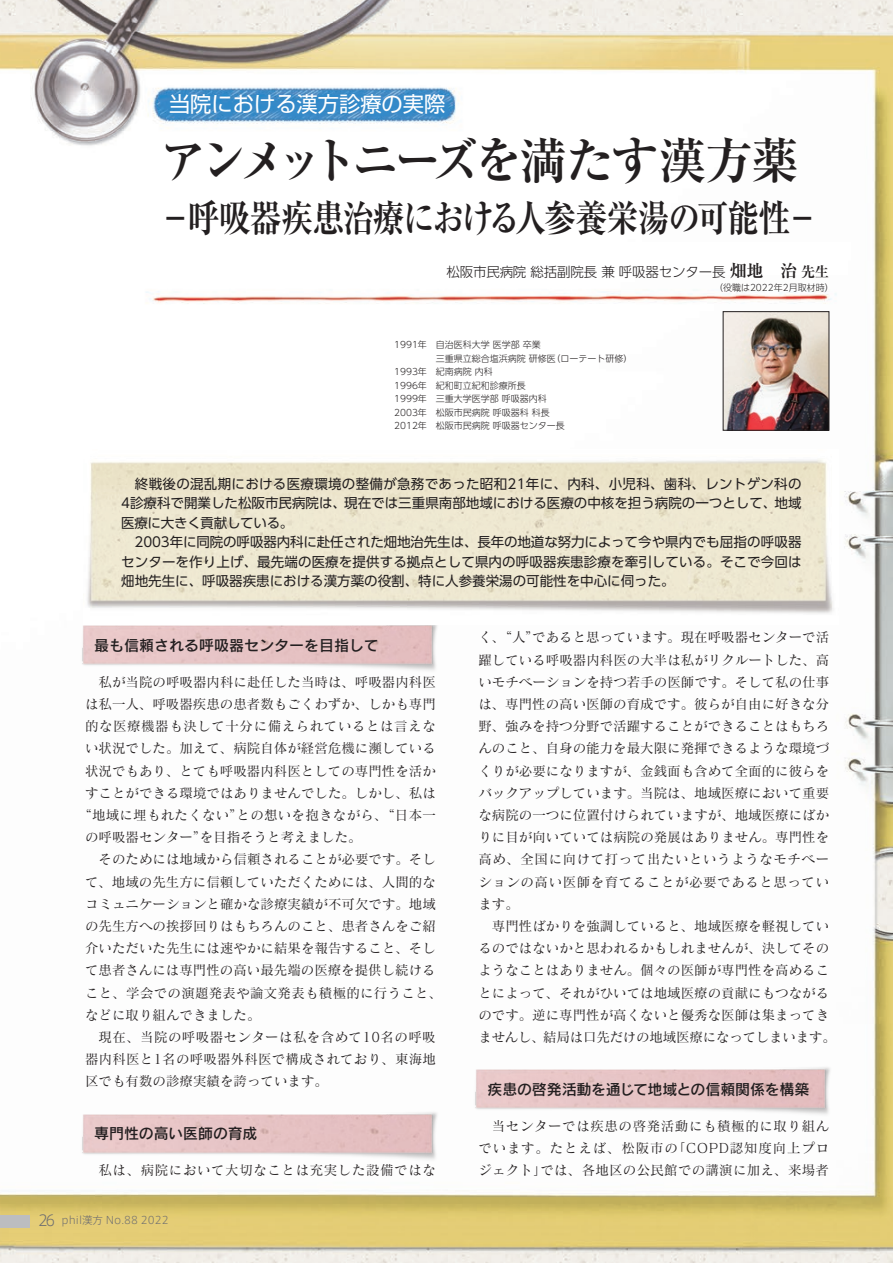
<style>
.page{position:relative;width:893px;height:1263px;background:#fff}
.page>*{position:absolute;margin:0;border:0;box-sizing:border-box;transform-origin:0 0}
.t1{font:700 49.5px "Ryumin Pro";letter-spacing:-.09em;color:#231f20;scale:.96 1}
.t2{font:700 37.5px "Ryumin Pro";letter-spacing:-.045em;color:#231f20;scale:.85 1}
.t3{font:21.3px "Shin Go Pro";color:#fff}
.t4{font:15px "Rodin Pro DB";letter-spacing:-.005em;color:#231f20}
.t5{font:13.5px/22.2px "Matisse Pro M";color:#231f20;text-align:justify}
.t6{font:13.5px/19.5px "UD Shin Go Pro";color:#231f20}
.t7{font:13.5px "Matisse Pro M";letter-spacing:.02em;color:#231f20}
.t8{font:300 13.5px "UD Shin Go Pro";letter-spacing:-.015em;color:#231f20}
.t9{font:13.5px "Matisse Pro M";letter-spacing:.04em;color:#231f20}
.t10{font:13.5px "Matisse Pro M";letter-spacing:.03em;color:#231f20}
.t11{font:13.5px "Matisse Pro M";letter-spacing:.045em;color:#231f20}
.t12{font:300 10.5px "Axis Std";color:#6c6d70}
.t13{font:300 9px "UD Shin Go Pro";color:#231f20}
.s1{font-family:"Ryumin Pro";font-weight:700;font-size:17.25px}
.s2{font-family:"Ryumin Pro";font-weight:700;font-size:14.25px}
.s3{font-size:15px}
</style>
<div class="page">
<img style="left:0;top:0;width:893px;height:1263px">
<div style="left:0;top:1215px;width:30px;height:13px;background:#bcbdc0"></div>
<img style="left:79px;top:617px;width:363px;height:57px">
<img style="left:79px;top:1105px;width:363px;height:58px">
<img style="left:472px;top:1061px;width:363px;height:57px">
<img style="left:725px;top:313px;width:102px;height:115px">
<div style="left:723px;top:311px;width:106px;height:119px;border:1px solid #231f20"></div>
<img style="left:83px;top:450px;width:756px;height:175px">
<h3 class="t3" style="left:169px;top:86px;width:278px">当院における漢方診療の実際</h3>
<h1 class="t1" style="left:159px;top:121px;width:668px">アンメットニーズを満たす漢方薬</h1>
<h2 class="t2" style="left:159px;top:189px;width:776px">－呼吸器疾患治療における人参養栄湯の可能性－</h2>
<p class="t8" style="left:446px;top:260px;width:384px">松阪市民病院 総括副院長 兼 呼吸器センター長<span class="s1">畑地　治</span> <span class="s2">先生</span></p>
<p class="t13" style="left:714px;top:281px;width:121px">（役職は2022年2月取材時）</p>
<p class="t13" style="left:394px;top:338px;width:148px">1991年　自治医科大学 医学部 卒業</p>
<p class="t13" style="left:418px;top:351px;width:216px">　　三重県立総合塩浜病院 研修医（ローテート研修）</p>
<p class="t13" style="left:394px;top:365px;width:100px">1993年　紀南病院 内科</p>
<p class="t13" style="left:394px;top:378px;width:133px">1996年　紀和町立紀和診療所長</p>
<p class="t13" style="left:394px;top:392px;width:154px">1999年　三重大学医学部 呼吸器内科</p>
<p class="t13" style="left:394px;top:405px;width:157px">2003年　松阪市民病院 呼吸器科 科長</p>
<p class="t13" style="left:394px;top:419px;width:172px">2012年　松阪市民病院 呼吸器センター長</p>
<p class="t6" style="left:121px;top:474px;width:682px">　終戦後の混乱期における医療環境の整備が急務であった昭和21年に、内科、小児科、歯科、レントゲン科の4診療科で開業した松阪市民病院は、現在では三重県南部地域における医療の中核を担う病院の一つとして、地域医療に大きく貢献している。<br>　2003年に同院の呼吸器内科に赴任された畑地治先生は、長年の地道な努力によって今や県内でも屈指の呼吸器センターを作り上げ、最先端の医療を提供する拠点として県内の呼吸器疾患診療を牽引している。そこで今回は畑地先生に、呼吸器疾患における漢方薬の役割、特に人参養栄湯の可能性を中心に伺った。</p>
<p class="t4" style="left:94px;top:635px;width:286px">最も信頼される呼吸器センターを目指して</p>
<p class="t5" style="left:99px;top:670px;width:339px">私が当院の呼吸器内科に赴任した当時は、呼吸器内科医</p>
<p class="t5" style="left:85px;top:692px;width:352px">は私一人、呼吸器疾患の患者数もごくわずか、しかも専門</p>
<p class="t9" style="left:85px;top:718px;width:352px">的な医療機器も決して十分に備えられているとは言えな</p>
<p class="t5" style="left:85px;top:737px;width:352px">い状況でした。加えて、病院自体が経営危機に瀕している</p>
<p class="t5" style="left:85px;top:759px;width:352px">状況でもあり、とても呼吸器内科医としての専門性を活か</p>
<p class="t5" style="left:85px;top:781px;width:352px">すことができる環境ではありませんでした。しかし、私は</p>
<p class="t7" style="left:78px;top:806px;width:359px">“地域に埋もれたくない”との想いを抱きながら、“日本一</p>
<p class="t5" style="left:85px;top:826px;width:278px">の呼吸器センター”を目指そうと考えました。</p>
<p class="t5" style="left:99px;top:848px;width:339px">そのためには地域から信頼されることが必要です。そし</p>
<p class="t5" style="left:85px;top:870px;width:352px">て、地域の先生方に信頼していただくためには、人間的な</p>
<p class="t5" style="left:85px;top:892px;width:352px">コミュニケーションと確かな診療実績が不可欠です。地域</p>
<p class="t5" style="left:85px;top:914px;width:352px">の先生方への挨拶回りはもちろんのこと、患者さんをご紹</p>
<p class="t5" style="left:85px;top:937px;width:352px">介いただいた先生には速やかに結果を報告すること、そし</p>
<p class="t5" style="left:85px;top:959px;width:352px">て患者さんには専門性の高い最先端の医療を提供し続ける</p>
<p class="t7" style="left:85px;top:984px;width:359px">こと、学会での演題発表や論文発表も積極的に行うこと、</p>
<p class="t5" style="left:85px;top:1003px;width:177px">などに取り組んできました。</p>
<p class="t10" style="left:99px;top:1028px;width:339px">現在、当院の呼吸器センターは私を含めて10名の呼吸</p>
<p class="t5" style="left:85px;top:1048px;width:352px">器内科医と1名の呼吸器外科医で構成されており、東海地</p>
<p class="t5" style="left:85px;top:1070px;width:244px">区でも有数の診療実績を誇っています。</p>
<p class="t4" style="left:94px;top:1123px;width:165px">専門性の高い医師の育成</p>
<p class="t11" style="left:99px;top:1162px;width:339px">私は、病院において大切なことは充実した設備ではな</p>
<p class="t12" style="left:38px;top:1213px;width:132px"><span class="s3">26</span> phil漢方 No.88 2022</p>
<p class="t5" style="left:478px;top:626px;width:352px">く、“人”であると思っています。現在呼吸器センターで活躍している呼吸器内科医の大半は私がリクルートした、高いモチベーションを持つ若手の医師です。そして私の仕事は、専門性の高い医師の育成です。彼らが自由に好きな分野、強みを持つ分野で活躍することができることはもちろんのこと、自身の能力を最大限に発揮できるような環境づくりが必要になりますが、金銭面も含めて全面的に彼らをバックアップしています。当院は、地域医療において重要な病院の一つに位置付けられていますが、地域医療にばかりに目が向いていては病院の発展はありません。専門性を高め、全国に向けて打って出たいというようなモチベーションの高い医師を育てることが必要であると思っています。</p>
<p class="t5" style="left:478px;top:914px;width:359px;text-align:center">専門性ばかりを強調していると、地域医療を軽視してい<br>るのではないかと思われるかもしれませんが、決してそのようなことはありません。個々の医師が専門性を高めることによって、それがひいては地域医療の貢献にもつながるのです。逆に専門性が高くないと優秀な医師は集まってきませんし、結局は口先だけの地域医療になってしまいます。</p>
<p class="t4" style="left:487px;top:1079px;width:323px">疾患の啓発活動を通じて地域との信頼関係を構築</p>
<p class="t5" style="left:478px;top:1114px;width:352px;text-indent:14px">当センターでは疾患の啓発活動にも積極的に取り組んでいます。たとえば、松阪市の「COPD認知度向上プロジェクト」では、各地区の公民館での講演に加え、来場者</p>
</div>
